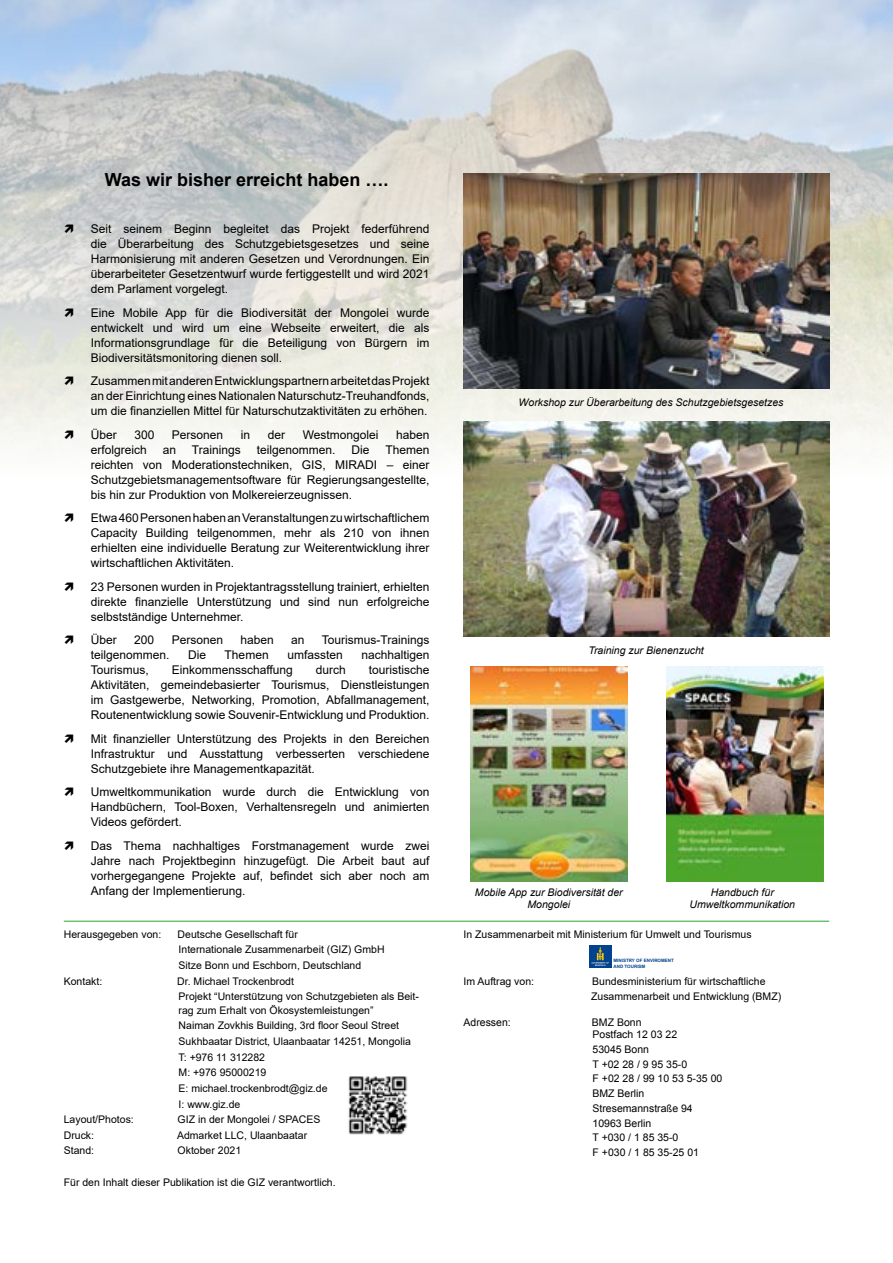
<style>
.page{position:relative;width:893px;height:1263px;background:#fff}
.page>*{position:absolute;margin:0;border:0;box-sizing:border-box;transform-origin:0 0}
.t1{font:700 18px "Arial";color:#000}
.t2{font:12px/15px "Arial";color:#000;text-align:justify}
.t3{font:10.5px/15.6px "Arial";color:#000}
.t4{font:10.5px/14.7px "MAK Arial";color:#000}
.t5{font:italic 10.5px/12px "Arial";color:#000;text-align:center}
.t6{font:700 4.5px/5.4px "Mogul Arial";color:#03428e}
.s1{font-family:"Bundes Sans Office"}
</style>
<div class="page">
<hr style="left:64px;top:921px;width:765px;height:1px;background:#41ad49">
<div style="left:589px;top:945px;width:23px;height:23px;background:#03428e"></div>
<svg style="left:591px;top:947px;width:18px;height:19px"></svg>
<img style="left:0;top:0;width:893px;height:478px">
<img style="left:463px;top:173px;width:366px;height:216px">
<img style="left:463px;top:421px;width:366px;height:216px">
<img style="left:471px;top:666px;width:157px;height:216px">
<img style="left:666px;top:666px;width:158px;height:216px">
<img style="left:348px;top:1076px;width:60px;height:59px">
<svg style="left:65px;top:225px;width:8px;height:8px"></svg>
<svg style="left:65px;top:308px;width:8px;height:9px"></svg>
<svg style="left:65px;top:377px;width:8px;height:8px"></svg>
<svg style="left:65px;top:430px;width:8px;height:9px"></svg>
<h1 class="t1" style="left:105px;top:167px;width:285px">Was wir bisher erreicht haben ….</h1>
<p class="t2" style="left:91px;top:222px;width:340px">Seit seinem Beginn begleitet das Projekt federführend die Überarbeitung des Schutzgebietsgesetzes und seine Harmonisierung mit anderen Gesetzen und Verordnungen. Ein überarbeiteter Gesetzentwurf wurde fertiggestellt und wird 2021 dem Parlament vorgelegt.</p>
<p class="t2" style="left:91px;top:305px;width:340px">Eine Mobile App für die Biodiversität der Mongolei wurde entwickelt und wird um eine Webseite erweitert, die als Informationsgrundlage für die Beteiligung von Bürgern im Biodiversitätsmonitoring dienen soll.</p>
<p class="t2" style="left:91px;top:374px;width:340px">Zusammen mit anderen Entwicklungspartnern arbeitet das Projekt an der Einrichtung eines Nationalen Naturschutz-Treuhandfonds, um die finanziellen Mittel für Naturschutzaktivitäten zu erhöhen.</p>
<p class="t2" style="left:91px;top:427px;width:28px">Über</p>
<p class="t2" style="left:134px;top:427px;width:22px">300</p>
<p class="t2" style="left:172px;top:427px;width:53px">Personen</p>
<p class="t2" style="left:241px;top:427px;width:11px">in</p>
<p class="t2" style="left:268px;top:427px;width:19px">der</p>
<p class="t2" style="left:303px;top:427px;width:77px">Westmongolei</p>
<p class="t2" style="left:396px;top:427px;width:35px">haben</p>
<p class="t2" style="left:91px;top:442px;width:58px">erfolgreich</p>
<p class="t2" style="left:163px;top:442px;width:15px">an</p>
<p class="t2" style="left:192px;top:442px;width:50px">Trainings</p>
<p class="t2" style="left:257px;top:442px;width:80px">teilgenommen.</p>
<p class="t2" style="left:352px;top:442px;width:19px">Die</p>
<p class="t2" style="left:91px;top:442px;width:340px;text-indent:295px">Themen reichten von Moderationstechniken, GIS, MIRADI – einer Schutzgebietsmanagementsoftware für Regierungsangestellte, bis hin zur Produktion von Molkereierzeugnissen.</p>
<p class="t2" style="left:91px;top:511px;width:340px">Etwa 460 Personen haben an Veranstaltungen zu wirtschaftlichem Capacity Building teilgenommen, mehr als 210 von ihnen erhielten eine individuelle Beratung zur Weiterentwicklung ihrer wirtschaftlichen Aktivitäten.</p>
<p class="t2" style="left:91px;top:579px;width:340px">23 Personen wurden in Projektantragsstellung trainiert, erhielten direkte finanzielle Unterstützung und sind nun erfolgreiche selbstständige Unternehmer.</p>
<p class="t2" style="left:91px;top:633px;width:28px">Über</p>
<p class="t2" style="left:134px;top:633px;width:22px">200</p>
<p class="t2" style="left:172px;top:633px;width:53px">Personen</p>
<p class="t2" style="left:240px;top:633px;width:35px">haben</p>
<p class="t2" style="left:291px;top:633px;width:15px">an</p>
<p class="t2" style="left:322px;top:633px;width:109px">Tourismus-Trainings</p>
<p class="t2" style="left:91px;top:648px;width:80px">teilgenommen.</p>
<p class="t2" style="left:188px;top:648px;width:19px">Die</p>
<p class="t2" style="left:225px;top:648px;width:46px">Themen</p>
<p class="t2" style="left:287px;top:648px;width:57px">umfassten</p>
<p class="t2" style="left:361px;top:648px;width:70px">nachhaltigen</p>
<p class="t2" style="left:91px;top:663px;width:60px">Tourismus,</p>
<p class="t2" style="left:172px;top:663px;width:123px">Einkommensschaffung</p>
<p class="t2" style="left:316px;top:663px;width:32px">durch</p>
<p class="t2" style="left:91px;top:663px;width:340px;text-indent:278px">touristische Aktivitäten, gemeindebasierter Tourismus, Dienstleistungen im Gastgewerbe, Networking, Promotion, Abfallmanagement, Routenentwicklung sowie Souvenir-Entwicklung und Produktion.</p>
<p class="t2" style="left:91px;top:731px;width:340px">Mit finanzieller Unterstützung des Projekts in den Bereichen Infrastruktur und Ausstattung verbesserten verschiedene Schutzgebiete ihre Managementkapazität.</p>
<p class="t2" style="left:91px;top:785px;width:340px">Umweltkommunikation wurde durch die Entwicklung von Handbüchern, Tool-Boxen, Verhaltensregeln und animierten Videos gefördert.</p>
<p class="t2" style="left:91px;top:838px;width:340px">Das Thema nachhaltiges Forstmanagement wurde zwei Jahre nach Projektbeginn hinzugefügt. Die Arbeit baut auf vorhergegangene Projekte auf, befindet sich aber noch am Anfang der Implementierung.</p>
<p class="t3" style="left:64px;top:926px;width:99px">Herausgegeben von:</p>
<p class="t3" style="left:178px;top:926px;width:208px">Deutsche Gesellschaft für<br>Internationale Zusammenarbeit (GIZ) GmbH<br>Sitze Bonn und Eschborn, Deutschland</p>
<p class="t3" style="left:64px;top:973px;width:40px">Kontakt:</p>
<p class="t3" style="left:177px;top:973px;width:243px">Dr. Michael Trockenbrodt<br>Projekt “Unterstützung von Schutzgebieten als Beit-</p>
<p class="t3" style="left:179px;top:1002px;width:234px">rag zum Erhalt von Ökosystemleistungen”<br>Naiman Zovkhis Building, 3rd floor Seoul Street<br>Sukhbaatar District, Ulaanbaatar 14251, Mongolia<br>T: +976 11 312282<br>M: +976 95000219<br>E: michael.trockenbrodt@giz.de<br>I: www.giz.de</p>
<p class="t3" style="left:64px;top:1111px;width:72px">Layout/Photos:</p>
<p class="t3" style="left:178px;top:1111px;width:144px">GIZ in der Mongolei / SPACES</p>
<p class="t3" style="left:64px;top:1127px;width:32px">Druck:</p>
<p class="t3" style="left:177px;top:1127px;width:132px">Admarket LLC, Ulaanbaatar</p>
<p class="t3" style="left:64px;top:1143px;width:32px">Stand:</p>
<p class="t3" style="left:178px;top:1143px;width:65px">Oktober 2021</p>
<p class="t3" style="left:64px;top:1174px;width:273px">Für den Inhalt dieser Publikation ist die GIZ verantwortlich.</p>
<p class="t5" style="left:519px;top:396px;width:266px">Workshop zur Überarbeitung des Schutzgebietsgesetzes</p>
<p class="t5" style="left:588px;top:644px;width:117px">Training zur Bienenzucht</p>
<p class="t5" style="left:475px;top:887px;width:149px">Mobile App zur Biodiversität der<br>Mongolei</p>
<p class="t5" style="left:689px;top:887px;width:107px">Handbuch für<br>Umweltkommunikation</p>
<p class="t3" style="left:463px;top:926px;width:290px">In Zusammenarbeit mit Ministerium für Umwelt und Tourismus</p>
<p class="t3" style="left:463px;top:973px;width:72px">Im Auftrag von:</p>
<p class="t3" style="left:591px;top:973px;width:192px">Bundesministerium für wirtschaftliche<br>Zusammenarbeit und Entwicklung (BMZ)</p>
<p class="t4" style="left:463px;top:1014px;width:49px">Adressen:</p>
<p class="t4" style="left:592px;top:1016px;width:87px;line-height:12.6px">BMZ Bonn<br>Postfach 12 03 22</p>
<p class="t4" style="left:592px;top:1042px;width:131px">53045 Bonn<br>T +02 28 / 9 95 35-0<br>F +02 28 / 99 10 53 5-35 00<br>BMZ Berlin<br>Stresemannstra<span class="s1">ß</span>e 94<br>10963 Berlin<br>T +030 / 1 85 35-0<br>F +030 / 1 85 35-25 01</p>
<p class="t6" style="left:613px;top:958px;width:62px">MINISTRY OF ENVIROMENT<br>AND TOURISM</p>
</div>
